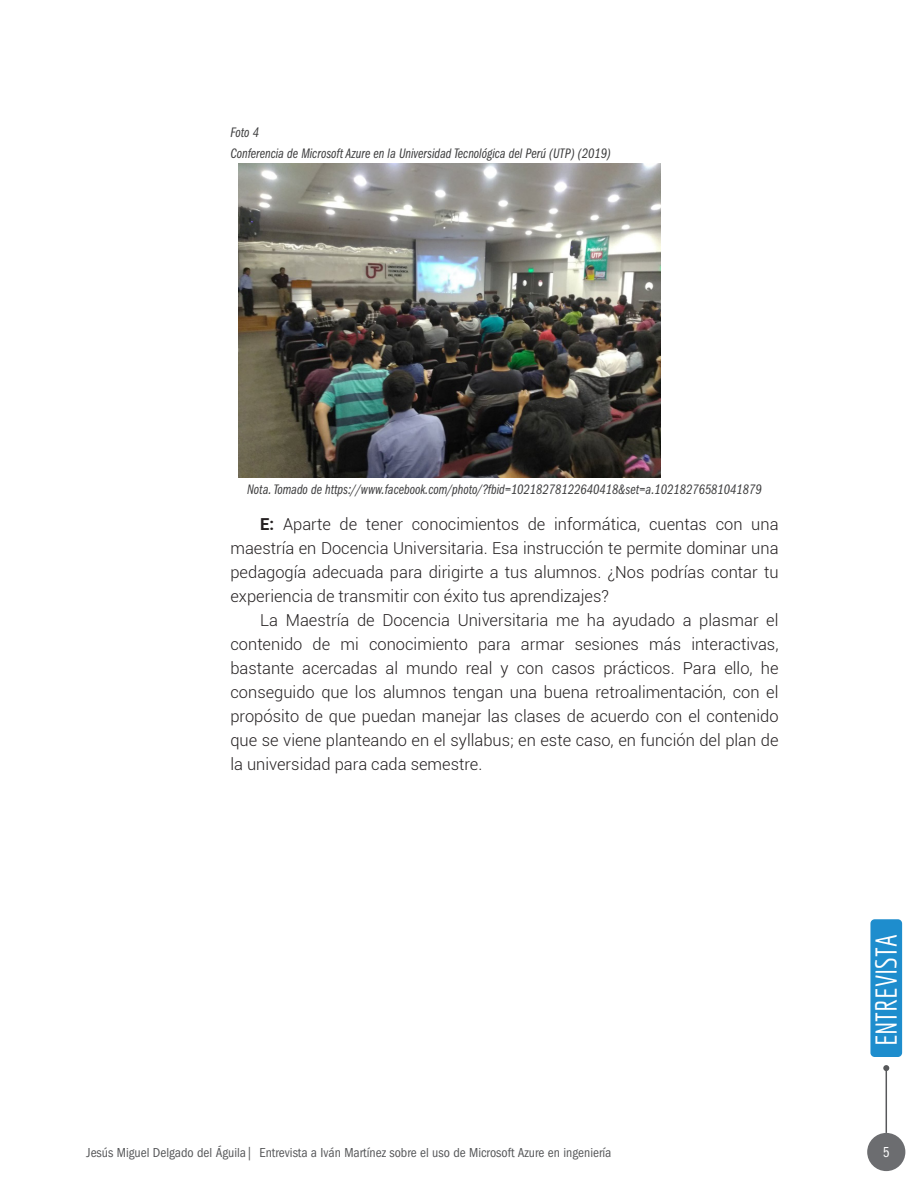
<style>
.page{position:relative;width:918px;height:1188px;background:#fff}
.page>*{position:absolute;margin:0;border:0;box-sizing:border-box;transform-origin:0 0}
.t1{font:29.55px "Economica Std";color:#fff}
._2b_texto_corrido{font:300 16.5px/24px "Roboto";color:#231f20;text-align:justify}
.t2{font:15px "ITC Franklin Gothic Std Bk Cp";color:#fff}
.nombre_figura_-_tabl{font:14.25px "ITC Franklin Gothic Std Bk Cp It";color:#3e3e3f}
.t3{font:condensed 13.5px "ITC Franklin Gothic Std";color:#57585a}
.s1{font-weight:700}
</style>
<div class="page">
<div style="left:867px;top:1133px;width:38px;height:38px;background:#6c6d70;border-radius:50%"></div>
<hr style="left:886px;top:1068px;width:1px;height:65px;background:#57585a">
<svg style="left:883px;top:1065px;width:6px;height:6px"></svg>
<div style="left:870px;top:919px;width:32px;height:138px;background:#1e8dcd;border-radius:4px"></div>
<img style="left:238px;top:163px;width:423px;height:315px">
<p class="nombre_figura_-_tabl" style="left:230px;top:125px;width:30px">Foto 4</p>
<p class="nombre_figura_-_tabl" style="left:230px;top:146px;width:382px">Conferencia de Microsoft Azure en la Universidad Tecnológica del Perú (UTP) (2019)</p>
<p class="nombre_figura_-_tabl" style="left:247px;top:481px;width:516px">Nota. Tomado de https://www.facebook.com/photo/?fbid=10218278122640418&amp;set=a.10218276581041879</p>
<p class="_2b_texto_corrido" style="left:230px;top:512px;width:550px;text-indent:30px"><span class="s1">E:</span> Aparte de tener conocimientos de informática, cuentas con una maestría en Docencia Universitaria. Esa instrucción te permite dominar una pedagogía adecuada para dirigirte a tus alumnos. ¿Nos podrías contar tu experiencia de transmitir con éxito tus aprendizajes?</p>
<p class="_2b_texto_corrido" style="left:230px;top:608px;width:550px;text-indent:30px">La Maestría de Docencia Universitaria me ha ayudado a plasmar el contenido de mi conocimiento para armar sesiones más interactivas, bastante acercadas al mundo real y con casos prácticos. Para ello, he conseguido que los alumnos tengan una buena retroalimentación, con el propósito de que puedan manejar las clases de acuerdo con el contenido que se viene planteando en el syllabus; en este caso, en función del plan de la universidad para cada semestre.</p>
<h1 class="t1" style="left:869px;top:1046px;width:114px;rotate:-90deg">ENTREVISTA</h1>
<p class="t3" style="left:87px;top:1145px;width:526px">Jesús Miguel Delgado del Águila| Entrevista a Iván Martínez sobre el uso de Microsoft Azure en ingeniería</p>
<p class="t2" style="left:883px;top:1144px;width:8px">5</p>
</div>
